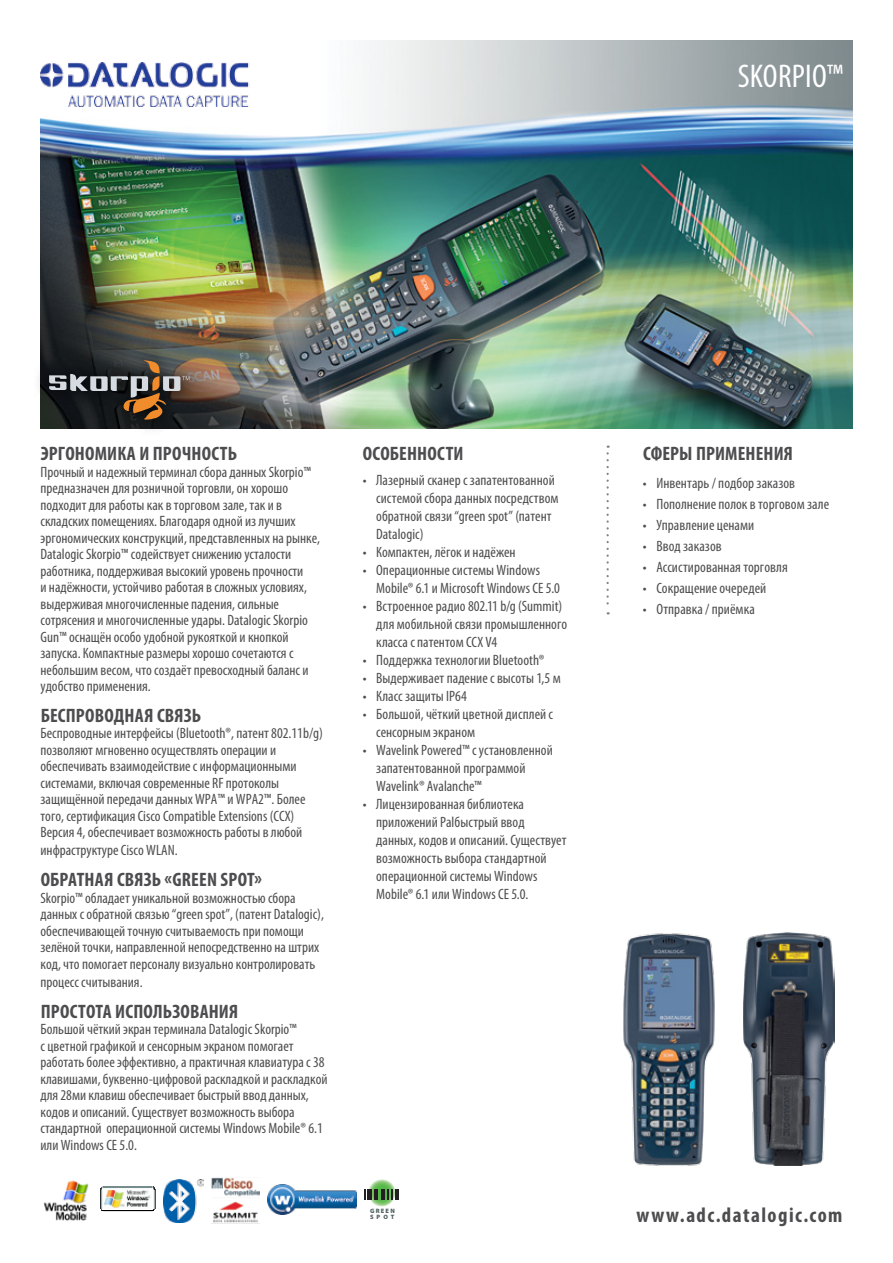
<style>
.page{position:relative;width:893px;height:1263px;background:#fff}
.page>*{position:absolute;margin:0;border:0;box-sizing:border-box;transform-origin:0 0}
.t1{font:condensed 33px "Myriad Pro";letter-spacing:.01em;color:#fff}
.t2{font:700 condensed 21px "Myriad Pro";letter-spacing:.07em;color:#4d4d4f}
.t3{font:700 condensed 19.5px "Myriad Pro";letter-spacing:.01em;color:#4d4d4f}
.t4{font:condensed 15px/16.5px "Myriad Pro";color:#4d4d4f}
.t5{font:900 6.3px/6.3px "Myriad Pro";letter-spacing:.2em;color:#505f62}
</style>
<div class="page">
<img style="left:40px;top:41px;width:812px;height:387px">
<img style="left:40px;top:63px;width:220px;height:43px">
<svg style="left:38px;top:345px;width:165px;height:85px;background:#42423f"></svg>
<svg style="left:49px;top:360px;width:140px;height:61px;background:#47413a"></svg>
<img style="left:743px;top:932px;width:91px;height:233px">
<img style="left:623px;top:933px;width:92px;height:233px">
<img style="left:100px;top:1187px;width:55px;height:24px">
<img style="left:102px;top:1187px;width:52px;height:1px">
<img style="left:163px;top:1179px;width:40px;height:43px">
<svg style="left:368px;top:1179px;width:27px;height:27px"></svg>
<svg style="left:364px;top:1189px;width:8px;height:10px"></svg>
<hr style="left:374px;top:1189px;width:4px;height:10px;background:#231f20">
<hr style="left:381px;top:1189px;width:4px;height:10px;background:#231f20">
<svg style="left:387px;top:1189px;width:5px;height:10px"></svg>
<hr style="left:395px;top:1189px;width:4px;height:10px;background:#231f20">
<img style="left:211px;top:1177px;width:48px;height:47px">
<img style="left:43px;top:1180px;width:46px;height:41px">
<img style="left:268px;top:1184px;width:88px;height:31px">
<svg style="left:606px;top:446px;width:3px;height:168px"></svg>
<h1 class="t1" style="left:738px;top:56px;width:107px">SKORPIO™</h1>
<h3 class="t3" style="left:41px;top:441px;width:198px">ЭРГОНОМИКА И ПРОЧНОСТЬ</h3>
<p class="t4" style="left:40px;top:463px;width:281px">Прочный и надежный терминал сбора данных Skorpio™ предназначен для розничной торговли, он хорошо подходит для работы как в торговом зале, так и в складских помещениях. Благодаря одной из лучших эргономических конструкций, представленных на рынке, Datalogic Skorpio™ содействует снижению усталости работника, поддерживая высокий уровень прочности<br>и надёжности, устойчиво работая в сложных условиях, выдерживая многочисленные падения, сильные сотрясения и многочисленные удары. Datalogic Skorpio Gun™ оснащён особо удобной рукояткой и кнопкой запуска. Компактные размеры хорошо сочетаются с небольшим весом, что создаёт превосходный баланс и удобство применения.</p>
<h3 class="t3" style="left:41px;top:703px;width:162px">БЕСПРОВОДНАЯ СВЯЗЬ</h3>
<p class="t4" style="left:40px;top:725px;width:284px">Беспроводные интерфейсы (Bluetooth®, патент 802.11b/g) позволяют мгновенно осуществлять операции и обеспечивать взаимодействие с информационными системами, включая современные RF протоколы защищённой передачи данных WPA™ и WPA2™. Более того, сертификация Cisco Compatible Extensions (CCX)<br>Версия 4, обеспечивает возможность работы в любой</p>
<p class="t4" style="left:40px;top:842px;width:139px">инфраструктуре Cisco WLAN.</p>
<h3 class="t3" style="left:41px;top:867px;width:223px">ОБРАТНАЯ СВЯЗЬ «GREEN SPOT»</h3>
<p class="t4" style="left:40px;top:889px;width:285px">Skorpio™ обладает уникальной возможностью сбора данных с обратной связью “green spot”, (патент Datalogic), обеспечивающей точную считываемость при помощи зелёной точки, направленной непосредственно на штрих код, что помогает персоналу визуально контролировать</p>
<p class="t4" style="left:40px;top:973px;width:104px">процесс считывания.</p>
<h3 class="t3" style="left:41px;top:999px;width:199px">ПРОСТОТА ИСПОЛЬЗОВАНИЯ</h3>
<p class="t4" style="left:40px;top:1020px;width:288px">Большой чёткий экран терминала Datalogic Skorpio™<br>с цветной графикой и сенсорным экраном помогает работать более эффективно, а практичная клавиатура с 38 клавишами, буквенно-цифровой раскладкой и раскладкой для 28ми клавиш обеспечивает быстрый ввод данных, кодов и описаний. Существует возможность выбора стандартной операционной системы Windows Mobile® 6.1 или Windows CE 5.0.</p>
<h3 class="t3" style="left:363px;top:441px;width:102px">ОСОБЕННОСТИ</h3>
<p class="t4" style="left:376px;top:471px;width:184px;line-height:18px;text-indent:-14px">• Лазерный сканер с запатентованной системой сбора данных посредством обратной связи “green spot” (патент<br>Datalogic)</p>
<p class="t4" style="left:363px;top:543px;width:155px">• Компактен, лёгок и надёжен</p>
<p class="t4" style="left:376px;top:561px;width:185px;line-height:18px;text-indent:-14px">• Операционные системы Windows<br>Mobile® 6.1 и Microsoft Windows CE 5.0</p>
<p class="t4" style="left:376px;top:597px;width:193px;line-height:18px;text-indent:-14px">• Встроенное радио 802.11 b/g (Summit) для мобильной связи промышленного класса с патентом CCX V4</p>
<p class="t4" style="left:363px;top:651px;width:183px">• Поддержка технологии Bluetooth®</p>
<p class="t4" style="left:363px;top:669px;width:200px">• Выдерживает падение с высоты 1,5 м</p>
<p class="t4" style="left:363px;top:687px;width:106px">• Класс защиты IP64</p>
<p class="t4" style="left:376px;top:705px;width:178px;line-height:18px;text-indent:-14px">• Большой, чёткий цветной дисплей с сенсорным экраном</p>
<p class="t4" style="left:376px;top:741px;width:178px;line-height:18px;text-indent:-14px">• Wavelink Powered™ с установленной запатентованной программой<br>Wavelink® Avalanche™</p>
<p class="t4" style="left:376px;top:795px;width:192px;line-height:18px;text-indent:-14px">• Лицензированная библиотека приложений Palбыстрый ввод данных, кодов и описаний. Существует возможность выбора стандартной операционной системы Windows<br>Mobile® 6.1 или Windows CE 5.0.</p>
<p class="t5" style="left:370px;top:1207px;width:26px">GREEN<br>SPOT</p>
<h3 class="t3" style="left:643px;top:441px;width:151px">СФЕРЫ ПРИМЕНЕНИЯ</h3>
<p class="t4" style="left:643px;top:474px;width:154px">• Инвентарь / подбор заказов</p>
<p class="t4" style="left:643px;top:495px;width:188px">• Пополнение полок в торговом зале</p>
<p class="t4" style="left:643px;top:516px;width:113px">• Управление ценами</p>
<p class="t4" style="left:643px;top:537px;width:80px">• Ввод заказов</p>
<p class="t4" style="left:643px;top:558px;width:146px">• Ассистированная торговля</p>
<p class="t4" style="left:643px;top:579px;width:125px">• Сокращение очередей</p>
<p class="t4" style="left:643px;top:600px;width:113px">• Отправка / приёмка</p>
<h2 class="t2" style="left:636px;top:1201px;width:208px">www.adc.datalogic.com</h2>
</div>
